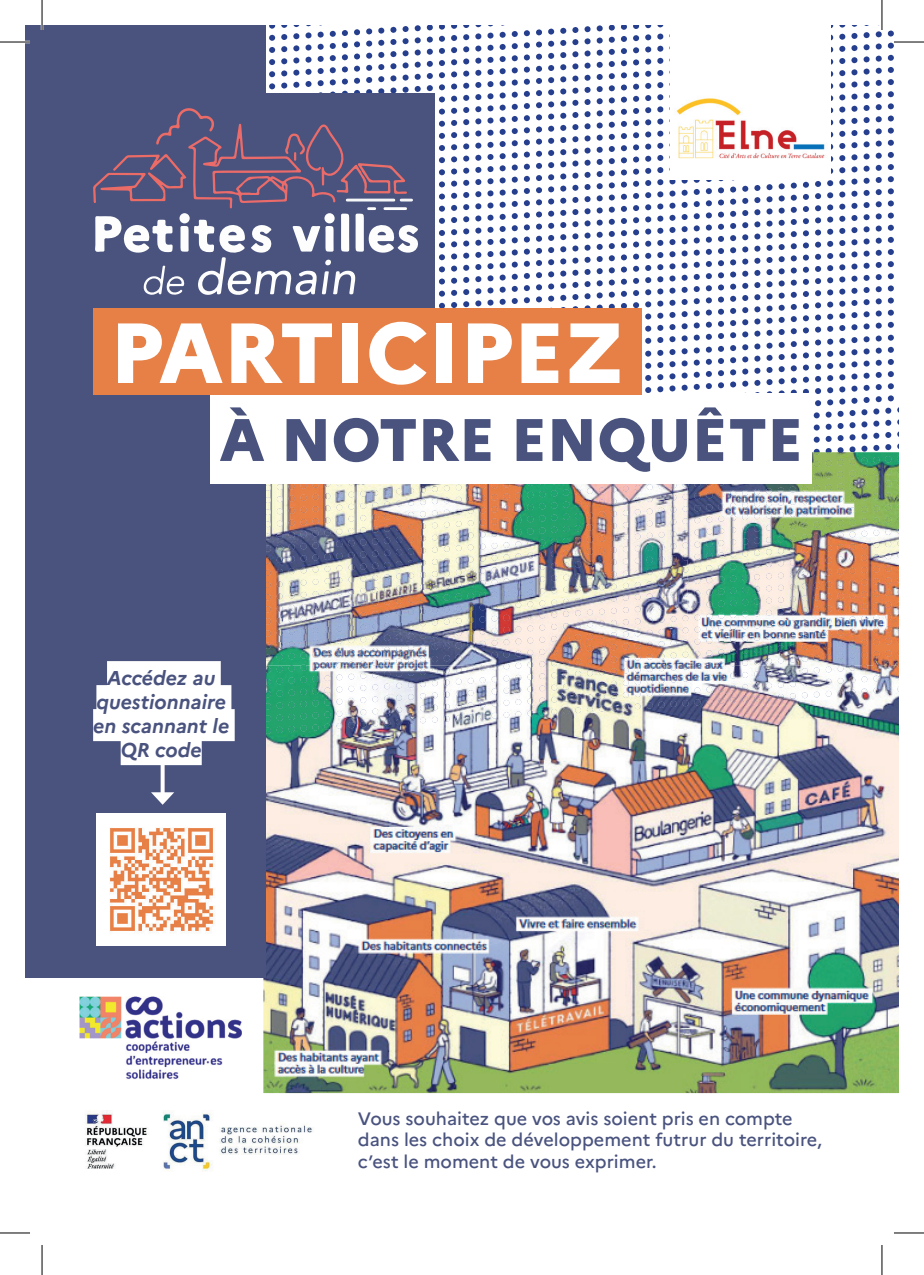
<style>
.page{position:relative;width:924px;height:1275px;background:#fff}
.page>*{position:absolute;margin:0;border:0;box-sizing:border-box;transform-origin:0 0}
.t1{font:800 85px "Marianne";color:#fff}
.t2{font:800 59.8px "Marianne";color:#49537e}
.t3{font:italic 700 20px/24px "Marianne";color:#49537e;text-align:center}
.t4{font:500 18px/21.6px "Marianne";color:#49537e}
</style>
<div class="page">
<svg style="left:265px;top:25px;width:629px;height:61px"></svg>
<svg style="left:641px;top:390px;width:257px;height:62px"></svg>
<svg style="left:439px;top:207px;width:455px;height:61px"></svg>
<svg style="left:265px;top:86px;width:629px;height:12px"></svg>
<svg style="left:439px;top:268px;width:455px;height:12px"></svg>
<svg style="left:439px;top:98px;width:455px;height:12px"></svg>
<svg style="left:439px;top:280px;width:455px;height:12px"></svg>
<svg style="left:439px;top:110px;width:455px;height:12px"></svg>
<svg style="left:439px;top:292px;width:455px;height:12px"></svg>
<svg style="left:439px;top:122px;width:455px;height:13px"></svg>
<svg style="left:439px;top:304px;width:455px;height:13px"></svg>
<svg style="left:439px;top:135px;width:455px;height:72px"></svg>
<svg style="left:641px;top:317px;width:253px;height:72px"></svg>
<img style="left:263px;top:452px;width:635px;height:641px">
<img style="left:694px;top:523px;width:204px;height:5px">
<img style="left:694px;top:528px;width:204px;height:13px">
<img style="left:694px;top:541px;width:204px;height:12px">
<img style="left:694px;top:553px;width:204px;height:12px">
<img style="left:811px;top:452px;width:42px;height:4px">
<img style="left:694px;top:632px;width:204px;height:6px">
<img style="left:694px;top:620px;width:204px;height:12px">
<img style="left:694px;top:608px;width:204px;height:12px">
<img style="left:694px;top:565px;width:204px;height:12px">
<img style="left:694px;top:596px;width:204px;height:12px">
<img style="left:694px;top:577px;width:204px;height:19px">
<img style="left:811px;top:456px;width:87px;height:12px">
<img style="left:694px;top:638px;width:204px;height:12px">
<img style="left:811px;top:468px;width:87px;height:12px">
<img style="left:694px;top:650px;width:204px;height:12px">
<img style="left:694px;top:480px;width:204px;height:12px">
<img style="left:694px;top:662px;width:204px;height:12px">
<img style="left:694px;top:492px;width:204px;height:12px">
<img style="left:694px;top:674px;width:204px;height:12px">
<img style="left:694px;top:504px;width:204px;height:19px">
<img style="left:694px;top:686px;width:204px;height:19px">
<div style="left:25px;top:25px;width:240px;height:952px;background:#49537e"></div>
<div style="left:77px;top:93px;width:358px;height:217px;background:#49537e"></div>
<svg style="left:93px;top:108px;width:325px;height:187px"></svg>
<div style="left:210px;top:393px;width:601px;height:91px;background:#fff"></div>
<div style="left:93px;top:308px;width:548px;height:86px;background:#e78046"></div>
<img style="left:80px;top:996px;width:161px;height:83px">
<img style="left:85px;top:1110px;width:228px;height:61px">
<div style="left:670px;top:25px;width:160px;height:155px;background:#fff"></div>
<img style="left:676px;top:98px;width:149px;height:61px">
<img style="left:97px;top:813px;width:128px;height:132px">
<div style="left:107px;top:661px;width:114px;height:32px;background:#fff"></div>
<div style="left:96px;top:685px;width:135px;height:32px;background:#fff"></div>
<div style="left:93px;top:709px;width:141px;height:32px;background:#fff"></div>
<div style="left:121px;top:733px;width:81px;height:32px;background:#fff"></div>
<svg style="left:160px;top:765px;width:4px;height:27px"></svg>
<svg style="left:151px;top:792px;width:23px;height:13px"></svg>
<hr style="left:0;top:41px;width:30px;height:2px;background:#fff">
<hr style="left:893px;top:41px;width:30px;height:2px;background:#fff">
<hr style="left:41px;top:0;width:2px;height:30px;background:#fff">
<hr style="left:880px;top:0;width:2px;height:30px;background:#fff">
<hr style="left:0;top:42px;width:30px;height:1px;background:#000">
<hr style="left:893px;top:42px;width:30px;height:1px;background:#000">
<hr style="left:0;top:1232px;width:30px;height:1px;background:#000">
<hr style="left:893px;top:1232px;width:30px;height:1px;background:#000">
<hr style="left:42px;top:0;width:1px;height:30px;background:#000">
<hr style="left:42px;top:1245px;width:1px;height:30px;background:#000">
<hr style="left:881px;top:0;width:1px;height:30px;background:#000">
<hr style="left:881px;top:1245px;width:1px;height:30px;background:#000">
<h1 class="t1" style="left:110px;top:287px;width:516px">PARTICIPEZ</h1>
<h2 class="t2" style="left:219px;top:393px;width:584px">À NOTRE ENQUÊTE</h2>
<p class="t3" style="left:93px;top:664px;width:138px">Accédez au questionnaire en scannant le<br>QR code</p>
<p class="t4" style="left:358px;top:1106px;width:465px">Vous souhaitez que vos avis soient pris en compte dans les choix de développement futrur du territoire, c’est le moment de vous exprimer.</p>
</div>
